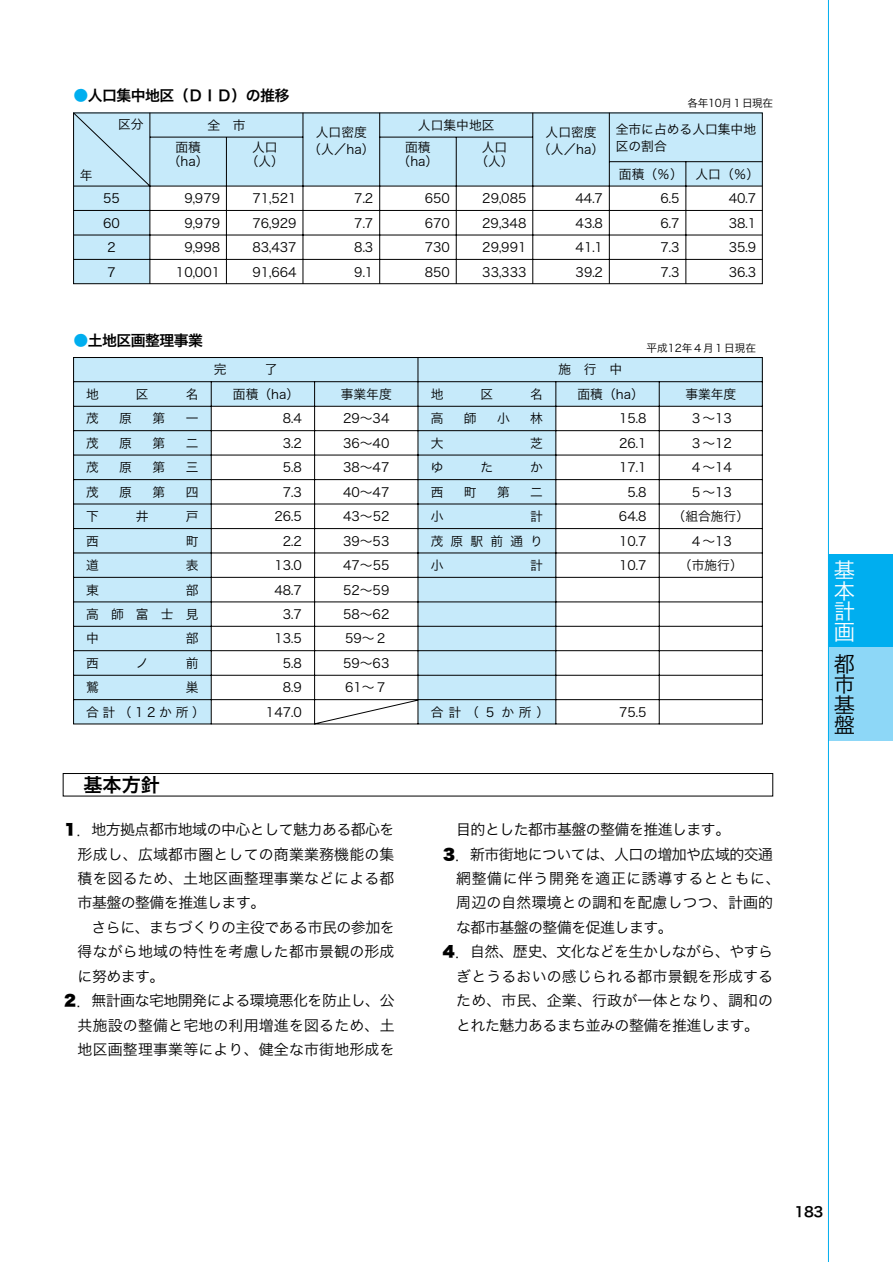
<style>
.page{position:relative;width:893px;height:1262px;background:#fff}
.page>*{position:absolute;margin:0;border:0;box-sizing:border-box;transform-origin:0 0}
.t1{font:21.3px/20.5px "Hira Kaku DS W3";color:#fff;text-align:justify}
.t2{font:21.3px/20.5px "Hira Kaku DS W3";color:#000;text-align:justify}
.t3{font:19.2px "Hira Kaku DS W6";color:#000}
.t4{font:14.85px/24.5px "Hira Kaku DS W3";letter-spacing:.015em;color:#000;text-align:justify}
.t5{font:14.85px "Hira Kaku DS W3";letter-spacing:-.03em;color:#000}
.t6{font:14.85px "Hira Kaku DS W3";letter-spacing:-.035em;color:#000}
.t7{font:14.85px "Hira Kaku DS W6";letter-spacing:-.035em;color:#000}
.t8{font:14.85px "Hira Kaku DS W3";letter-spacing:.04em;color:#000}
.t9{font:13.8px "Hira Kaku DS W6";color:#000}
.t10{font:12.75px/24.5px "Hira Kaku DS W3";color:#000;text-align:justify}
.t11{font:10.65px "Hira Kaku DS W3";color:#000}
.t12{font:10.65px "Hira Kaku DS W3";letter-spacing:-.035em;color:#000}
.s1{color:#00aeef}
.s2{font-family:"Hira Kaku DS W9"}
</style>
<div class="page">
<div style="left:828px;top:554px;width:64px;height:93px;background:#00aeef"></div>
<div style="left:828px;top:647px;width:64px;height:94px;background:#8dd7f7"></div>
<svg style="left:73px;top:112px;width:690px;height:172px"></svg>
<svg style="left:73px;top:357px;width:690px;height:367px"></svg>
<div style="left:63px;top:773px;width:710px;height:23px;border:1px solid #000"></div>
<div style="left:73px;top:113px;width:689px;height:171px;border:1px solid #000"></div>
<hr style="left:828px;top:0;width:1px;height:1262px;background:#00aeef">
<p class="t7" style="left:73px;top:90px;width:217px"><span class="s1">●</span>人口集中地区（ＤＩＤ）の推移</p>
<p class="t10" style="left:118px;top:113px;width:27px">区分</p>
<p class="t10" style="left:80px;top:164px;width:14px">年</p>
<p class="t10" style="left:103px;top:188px;width:18px;text-align:left">55<br>60<br>２<br>７</p>
<p class="t10" style="left:176px;top:188px;width:46px;text-align:right">9,979<br>9,979<br>9,998<br>10,001</p>
<p class="t10" style="left:252px;top:188px;width:46px">71,521<br>76,929<br>83,437<br>91,664</p>
<p class="t10" style="left:354px;top:188px;width:20px">7.2<br>7.7<br>8.3<br>9.1</p>
<p class="t10" style="left:424px;top:188px;width:27px">650<br>670<br>730<br>850</p>
<p class="t10" style="left:482px;top:188px;width:46px">29,085<br>29,348<br>29,991<br>33,333</p>
<p class="t10" style="left:575px;top:188px;width:29px">44.7<br>43.8<br>41.1<br>39.2</p>
<p class="t10" style="left:660px;top:188px;width:20px">6.5<br>6.7<br>7.3<br>7.3</p>
<p class="t10" style="left:728px;top:188px;width:29px">40.7<br>38.1<br>35.9<br>36.3</p>
<p class="t12" style="left:687px;top:99px;width:87px">各年10月１日現在</p>
<p class="t10" style="left:207px;top:114px;width:40px">全　市</p>
<p class="t10" style="left:418px;top:114px;width:78px">人口集中地区</p>
<p class="t10" style="left:308px;top:126px;width:68px;line-height:17px;text-align:center">人口密度（人／ha）</p>
<p class="t10" style="left:538px;top:126px;width:68px;line-height:17px;text-align:center">人口密度（人／ha）</p>
<p class="t10" style="left:615px;top:122px;width:142px;line-height:17px">全市に占める人口集中地区の割合</p>
<p class="t10" style="left:619px;top:163px;width:142px">面積（％） 人口（％）</p>
<p class="t10" style="left:168px;top:141px;width:42px;line-height:14.9px;text-align:center">面積（ha）</p>
<p class="t10" style="left:246px;top:141px;width:40px;line-height:14.9px;text-align:center">人口（人）</p>
<p class="t10" style="left:397px;top:141px;width:42px;line-height:14.9px;text-align:center">面積（ha）</p>
<p class="t10" style="left:475px;top:141px;width:40px;line-height:14.9px;text-align:center">人口（人）</p>
<p class="t7" style="left:73px;top:335px;width:131px"><span class="s1">●</span>土地区画整理事業</p>
<p class="t10" style="left:86px;top:383px;width:14px">地</p>
<p class="t10" style="left:136px;top:383px;width:14px">区</p>
<p class="t10" style="left:186px;top:383px;width:14px">名</p>
<p class="t10" style="left:86px;top:408px;width:14px">茂</p>
<p class="t10" style="left:119px;top:408px;width:14px">原</p>
<p class="t10" style="left:152px;top:408px;width:14px">第</p>
<p class="t10" style="left:186px;top:408px;width:14px">一</p>
<p class="t10" style="left:86px;top:432px;width:14px">茂</p>
<p class="t10" style="left:119px;top:432px;width:14px">原</p>
<p class="t10" style="left:152px;top:432px;width:14px">第</p>
<p class="t10" style="left:186px;top:432px;width:14px">二</p>
<p class="t10" style="left:86px;top:457px;width:14px">茂</p>
<p class="t10" style="left:119px;top:457px;width:14px">原</p>
<p class="t10" style="left:152px;top:457px;width:14px">第</p>
<p class="t10" style="left:186px;top:457px;width:14px">三</p>
<p class="t10" style="left:86px;top:481px;width:14px">茂</p>
<p class="t10" style="left:119px;top:481px;width:14px">原</p>
<p class="t10" style="left:152px;top:481px;width:14px">第</p>
<p class="t10" style="left:186px;top:481px;width:14px">四</p>
<p class="t10" style="left:86px;top:506px;width:14px">下</p>
<p class="t10" style="left:136px;top:506px;width:14px">井</p>
<p class="t10" style="left:186px;top:506px;width:14px">戸</p>
<p class="t10" style="left:86px;top:530px;width:14px">西</p>
<p class="t10" style="left:186px;top:530px;width:14px">町</p>
<p class="t10" style="left:86px;top:555px;width:14px">道</p>
<p class="t10" style="left:186px;top:555px;width:14px">表</p>
<p class="t10" style="left:86px;top:579px;width:14px">東</p>
<p class="t10" style="left:86px;top:579px;width:114px;text-indent:100px">部高師富士見中</p>
<p class="t10" style="left:186px;top:628px;width:14px">部</p>
<p class="t10" style="left:86px;top:652px;width:14px">西</p>
<p class="t10" style="left:136px;top:652px;width:14px">ノ</p>
<p class="t10" style="left:186px;top:652px;width:14px">前</p>
<p class="t10" style="left:86px;top:677px;width:14px">鷲</p>
<p class="t10" style="left:86px;top:677px;width:120px;text-indent:100px">巣合計（12か所）</p>
<h2 class="t3" style="left:83px;top:777px;width:78px">基本方針</h2>
<p class="t10" style="left:233px;top:383px;width:70px;text-align:right">面積（ha）<br>8.4<br>3.2<br>5.8<br>7.3<br>26.5<br>2.2<br>13.0<br>48.7<br>3.7<br>13.5<br>5.8<br>8.9<br>147.0</p>
<p class="t10" style="left:341px;top:383px;width:53px;text-align:left">事業年度<br>29～34<br>36～40<br>38～47<br>40～47<br>43～52<br>39～53<br>47～55<br>52～59<br>58～62<br>59～２<br>59～63<br>61～７</p>
<p class="t10" style="left:430px;top:383px;width:14px">地</p>
<p class="t10" style="left:480px;top:383px;width:14px">区</p>
<p class="t10" style="left:530px;top:383px;width:14px">名</p>
<p class="t10" style="left:430px;top:408px;width:14px">高</p>
<p class="t10" style="left:464px;top:408px;width:14px">師</p>
<p class="t10" style="left:497px;top:408px;width:14px">小</p>
<p class="t10" style="left:530px;top:408px;width:14px">林</p>
<p class="t10" style="left:430px;top:432px;width:14px">大</p>
<p class="t10" style="left:530px;top:432px;width:14px">芝</p>
<p class="t10" style="left:430px;top:457px;width:14px">ゆ</p>
<p class="t10" style="left:480px;top:457px;width:14px">た</p>
<p class="t10" style="left:530px;top:457px;width:14px">か</p>
<p class="t10" style="left:430px;top:481px;width:14px">西</p>
<p class="t10" style="left:464px;top:481px;width:14px">町</p>
<p class="t10" style="left:497px;top:481px;width:14px">第</p>
<p class="t10" style="left:530px;top:481px;width:14px">二</p>
<p class="t10" style="left:430px;top:506px;width:14px">小</p>
<p class="t10" style="left:430px;top:506px;width:114px;text-indent:100px">計茂原駅前通り小</p>
<p class="t10" style="left:530px;top:555px;width:14px">計</p>
<p class="t10" style="left:430px;top:701px;width:120px">合計（５か所）</p>
<p class="t10" style="left:558px;top:359px;width:65px">施　行　中</p>
<p class="t11" style="left:646px;top:344px;width:111px">平成12年４月１日現在</p>
<p class="t10" style="left:577px;top:383px;width:70px;text-align:right">面積（ha）<br>15.8<br>26.1<br>17.1<br>5.8<br>64.8<br>10.7<br>10.7</p>
<p class="t10" style="left:672px;top:383px;width:78px;text-align:center">事業年度<br>３～13<br>３～12<br>４～14<br>５～13<br>（組合施行）<br>４～13<br>（市施行）</p>
<p class="t10" style="left:619px;top:701px;width:29px">75.5</p>
<p class="t4" style="left:78px;top:819px;width:318px;text-indent:-15px"><span class="s2">１</span>．地方拠点都市地域の中心として魅力ある都心を形成し、広域都市圏としての商業業務機能の集積を図るため、土地区画整理事業などによる都市基盤の整備を推進します。</p>
<p class="t5" style="left:91px;top:921px;width:304px">さらに、まちづくりの主役である市民の参加を</p>
<p class="t4" style="left:78px;top:941px;width:318px">得ながら地域の特性を考慮した都市景観の形成</p>
<p class="t4" style="left:78px;top:966px;width:88px">に努めます。</p>
<p class="t5" style="left:63px;top:995px;width:333px"><span class="s2">２</span>．無計画な宅地開発による環境悪化を防止し、公</p>
<p class="t4" style="left:78px;top:1015px;width:318px">共施設の整備と宅地の利用増進を図るため、土</p>
<p class="t4" style="left:78px;top:1039px;width:318px">地区画整理事業等により、健全な市街地形成を</p>
<p class="t6" style="left:456px;top:824px;width:275px">目的とした都市基盤の整備を推進します。</p>
<p class="t5" style="left:441px;top:848px;width:333px"><span class="s2">３</span>．新市街地については、人口の増加や広域的交通</p>
<p class="t8" style="left:456px;top:873px;width:326px">網整備に伴う開発を適正に誘導するとともに、</p>
<p class="t4" style="left:456px;top:892px;width:318px">周辺の自然環境との調和を配慮しつつ、計画的</p>
<p class="t6" style="left:456px;top:921px;width:218px">な都市基盤の整備を促進します。</p>
<p class="t5" style="left:441px;top:946px;width:333px"><span class="s2">４</span>．自然、歴史、文化などを生かしながら、やすら</p>
<p class="t4" style="left:456px;top:966px;width:318px">ぎとうるおいの感じられる都市景観を形成する</p>
<p class="t4" style="left:456px;top:990px;width:318px">ため、市民、企業、行政が一体となり、調和の</p>
<p class="t6" style="left:456px;top:1019px;width:304px">とれた魅力あるまち並みの整備を推進します。</p>
<h1 class="t1" style="left:833px;top:562px;width:23px">基本計画</h1>
<h1 class="t2" style="left:833px;top:656px;width:23px">都市基盤</h1>
<p class="t9" style="left:794px;top:1206px;width:30px">183</p>
</div>
